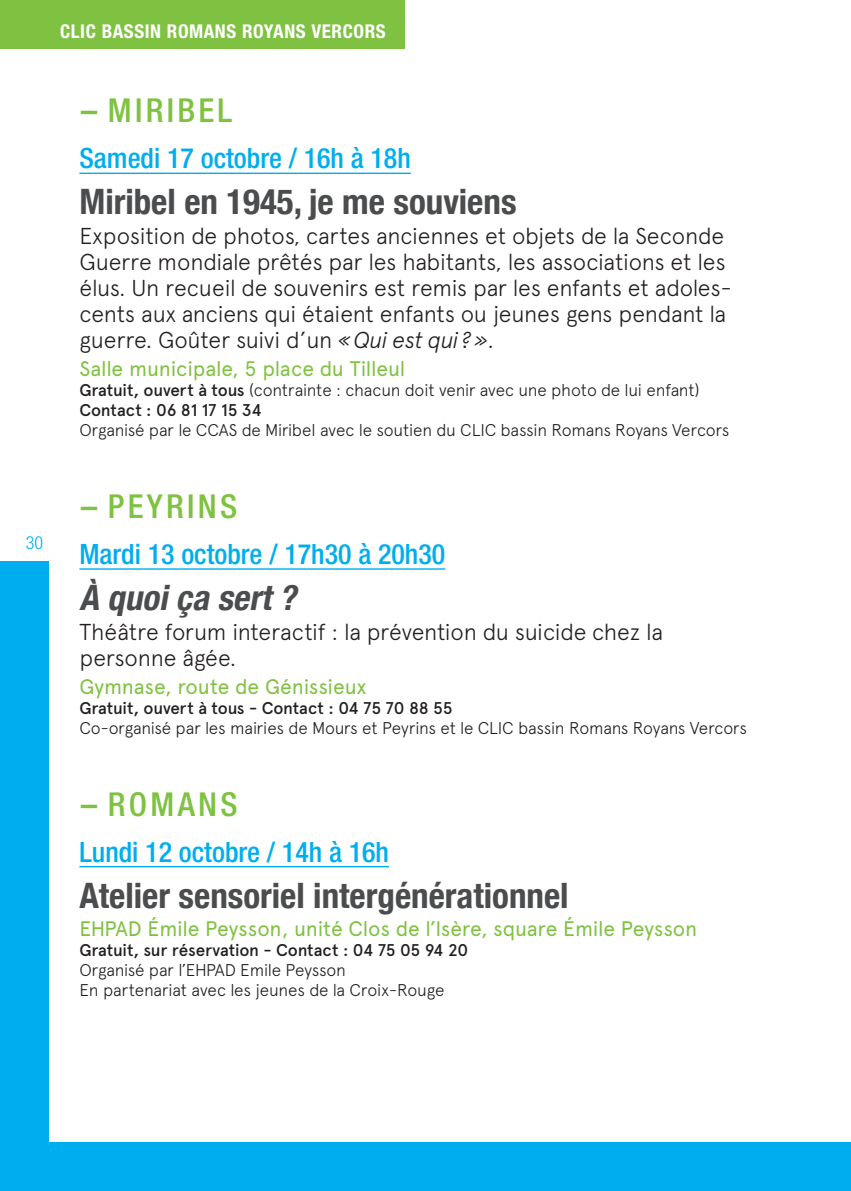
<style>
.page{position:relative;width:851px;height:1191px;background:#fff}
.page>*{position:absolute;margin:0;border:0;box-sizing:border-box;transform-origin:0 0}
.t1{font:700 condensed 35px "Helvetica Neue";color:#4b4c4d}
.t2{font:italic 700 condensed 35px "Helvetica Neue";color:#4b4c4d}
.t3{font:500 condensed 33px "Helvetica Neue";letter-spacing:.1em;color:#7fc241}
.t4{font:500 condensed 28px "Helvetica Neue";color:#00aeef}
.t5{font:300 23px/26px "Apercu";letter-spacing:-.015em;color:#231f20}
.t6{font:21px "Apercu";letter-spacing:-.01em;color:#7fc241}
.t7{font:700 condensed 19px "Helvetica Neue LT";letter-spacing:.03em;color:#fff}
.t8{font:300 condensed 18px "Helvetica Neue";color:#00aeef}
.t9{font:300 17px/20px "Apercu";letter-spacing:-.015em;color:#231f20}
.t10{font:500 17px "Apercu";letter-spacing:-.015em;color:#231f20}
.s1{font-style:italic}
.s2{font-weight:500}
</style>
<div class="page">
<div style="left:0;top:561px;width:48px;height:630px;background:#00aeef"></div>
<div style="left:0;top:1142px;width:850px;height:49px;background:#00aeef"></div>
<div style="left:0;top:0;width:404px;height:48px;background:#7fc241"></div>
<hr style="left:79px;top:173px;width:332px;height:1px;background:#00aeef">
<hr style="left:79px;top:568px;width:366px;height:1px;background:#00aeef">
<hr style="left:79px;top:866px;width:310px;height:1px;background:#00aeef">
<p class="t7" style="left:60px;top:20px;width:156px">CLIC BASSIN ROMANS</p>
<p class="t7" style="left:242px;top:20px;width:43px">ROYANS</p>
<p class="t7" style="left:311px;top:20px;width:64px">VERCORS</p>
<p class="t8" style="left:26px;top:532px;width:19px">30</p>
<h2 class="t3" style="left:79px;top:91px;width:154px">-- MIRIBEL</h2>
<p class="t4" style="left:79px;top:142px;width:333px">Samedi 17 octobre / 16h à 18h</p>
<h1 class="t1" style="left:79px;top:173px;width:438px">Miribel en 1945, je me souviens</h1>
<p class="t5" style="left:79px;top:223px;width:653px">Exposition de photos, cartes anciennes et objets de la Seconde Guerre mondiale prêtés par les habitants, les associations et les élus. Un recueil de souvenirs est remis par les enfants et adoles&shy;cents aux anciens qui étaient enfants ou jeunes gens pendant la guerre. Goûter suivi d’un <span class="s1">«Qui est qui ?»</span>.</p>
<p class="t6" style="left:79px;top:356px;width:327px">Salle municipale, 5 place du Tilleul</p>
<p class="t9" style="left:79px;top:380px;width:621px"><span class="s2">Gratuit, ouvert à tous</span> (contrainte : chacun doit venir avec une photo de lui enfant)<br><span class="s2">Contact : 06 81 17 15 34</span></p>
<p class="t9" style="left:79px;top:420px;width:651px">Organisé par le CCAS de Miribel avec le soutien du CLIC bassin Romans Royans Vercors</p>
<h2 class="t3" style="left:79px;top:486px;width:159px">-- PEYRINS</h2>
<p class="t4" style="left:79px;top:537px;width:367px">Mardi 13 octobre / 17h30 à 20h30</p>
<h1 class="t2" style="left:79px;top:568px;width:228px">À quoiçasert?</h1>
<p class="t5" style="left:79px;top:619px;width:585px">Théâtre forum interactif : la prévention du suicide chez la personne âgée.</p>
<p class="t6" style="left:79px;top:674px;width:288px">Gymnase, route de Génissieux</p>
<p class="t10" style="left:79px;top:698px;width:374px">Gratuit, ouvert à tous - Contact : 04 75 70 88 55</p>
<p class="t9" style="left:79px;top:718px;width:669px">Co-organisé par les mairies de Mours et Peyrins et le CLIC bassin Romans Royans Vercors</p>
<h2 class="t3" style="left:79px;top:784px;width:160px">-- ROMANS</h2>
<p class="t4" style="left:79px;top:835px;width:311px">Lundi 12 octobre / 14h à 16h</p>
<h1 class="t1" style="left:79px;top:866px;width:490px">Atelier sensoriel intergénérationnel</h1>
<p class="t6" style="left:79px;top:915px;width:619px">EHPAD Émile Peysson, unité Clos de l’Isère, square Émile Peysson</p>
<p class="t10" style="left:79px;top:939px;width:390px">Gratuit, sur réservation - Contact : 04 75 05 94 20</p>
<p class="t9" style="left:79px;top:959px;width:366px">Organisé par l’EHPAD Emile Peysson<br>En partenariat avec les jeunes de la Croix-Rouge</p>
</div>
